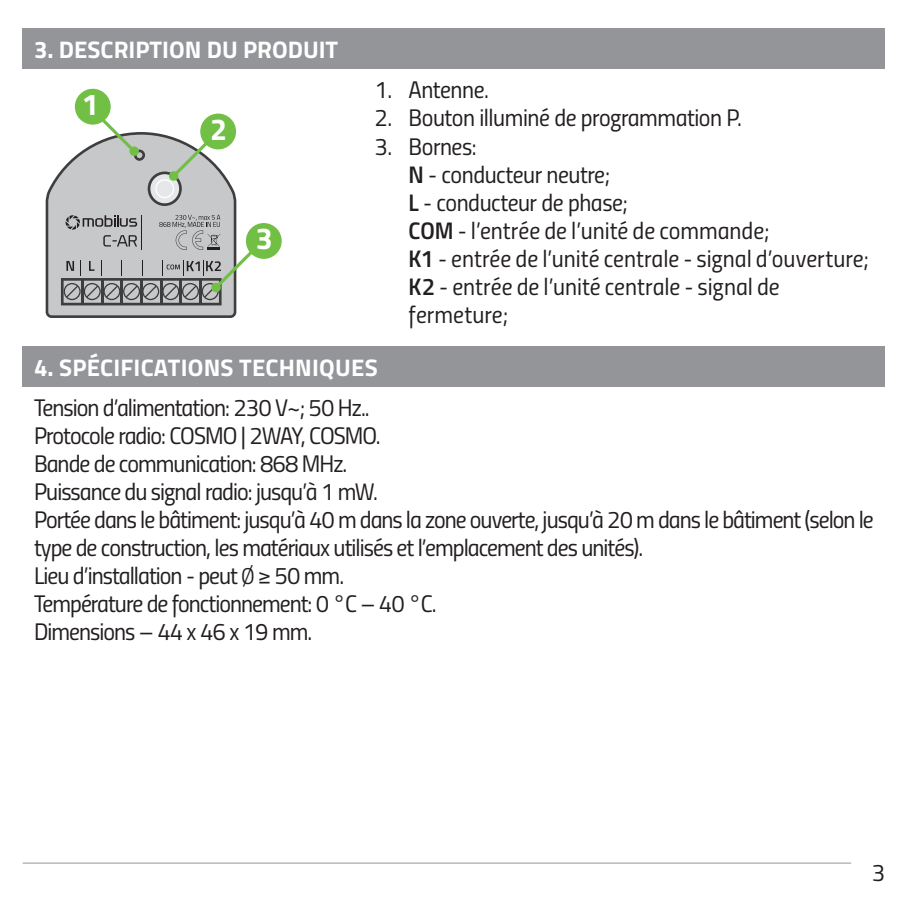
<style>
.page{position:relative;width:908px;height:908px;background:#fff}
.page>*{position:absolute;margin:0;border:0;box-sizing:border-box;transform-origin:0 0}
.t1{font:700 30.4px "Titillium";color:#fff}
.t2{font:24px/28px "Titillium Regular Upright";letter-spacing:-.04em;color:#231f20}
.t3{font:24px/28px "Titillium Regular Upright";letter-spacing:-.005em;color:#231f20}
.t4{font:700 24px "Titillium";letter-spacing:.005em;color:#fff}
.t5{font:24px "Titillium Regular Upright";letter-spacing:-.02em;color:#231f20}
.s1{font-family:"Titillium Semibold Upright"}
</style>
<div class="page">
<div style="left:23px;top:28px;width:861px;height:41px;background:#939598"></div>
<div style="left:23px;top:346px;width:861px;height:41px;background:#939598"></div>
<svg style="left:45px;top:131px;width:192px;height:187px"></svg>
<svg style="left:134px;top:149px;width:11px;height:12px"></svg>
<svg style="left:61px;top:215px;width:194px;height:90px;background:#adaeae"></svg>
<div style="left:246px;top:223px;width:35px;height:36px;background:#71bf44;border-radius:50%"></div>
<svg style="left:148px;top:131px;width:74px;height:75px;background:#c3c6c3"></svg>
<div style="left:200px;top:113px;width:36px;height:36px;background:#71bf44;border-radius:50%"></div>
<svg style="left:85px;top:113px;width:57px;height:45px"></svg>
<div style="left:75px;top:89px;width:36px;height:35px;background:#71bf44;border-radius:50%"></div>
<hr style="left:23px;top:862px;width:827px;height:1px;background:#939598">
<p class="t4" style="left:34px;top:31px;width:305px">3. DESCRIPTION DU PRODUIT</p>
<p class="t5" style="left:374px;top:72px;width:116px">1. Antenne.</p>
<p class="t5" style="left:374px;top:100px;width:369px">2. Bouton illuminé de programmation P.</p>
<p class="t3" style="left:408px;top:131px;width:462px;text-indent:-34px">3. Bornes:<br><span class="s1">N</span> - conducteur neutre;<br><span class="s1">L</span> - conducteur de phase;<br><span class="s1">COM</span> - l’entrée de l’unité de commande;<br><span class="s1">K1</span> - entrée de l’unité centrale - signal d’ouverture;<br><span class="s1">K2</span> - entrée de l’unité centrale - signal de fermeture;</p>
<p class="t4" style="left:34px;top:348px;width:345px">4. SPÉCIFICATIONS TECHNIQUES</p>
<p class="t2" style="left:34px;top:392px;width:337px">Tension d’alimentation: 230 V~; 50 Hz..</p>
<p class="t2" style="left:34px;top:420px;width:348px">Protocole radio: COSMO | 2WAY, COSMO.</p>
<p class="t2" style="left:34px;top:448px;width:315px">Bande de communication: 868 MHz.</p>
<p class="t2" style="left:34px;top:476px;width:345px">Puissance du signal radio: jusqu’à 1 mW.</p>
<p class="t2" style="left:34px;top:504px;width:840px">Portée dans le bâtiment: jusqu’à 40 m dans la zone ouverte, jusqu’à 20 m dans le bâtiment (selon le type de construction, les matériaux utilisés et l’emplacement des unités).</p>
<p class="t2" style="left:34px;top:560px;width:311px">Lieu d’installation - peut ≥ 50 mm.</p>
<p class="t2" style="left:34px;top:588px;width:404px">Température de fonctionnement: 0 °C – 40 °C.</p>
<p class="t2" style="left:34px;top:616px;width:279px">Dimensions – 44 x 46 x 19 mm.</p>
<p class="t1" style="left:82px;top:81px;width:18px">1</p>
<p class="t1" style="left:210px;top:106px;width:18px">2</p>
<p class="t1" style="left:256px;top:215px;width:18px">3</p>
<p class="t2" style="left:871px;top:856px;width:15px">3</p>
</div>
